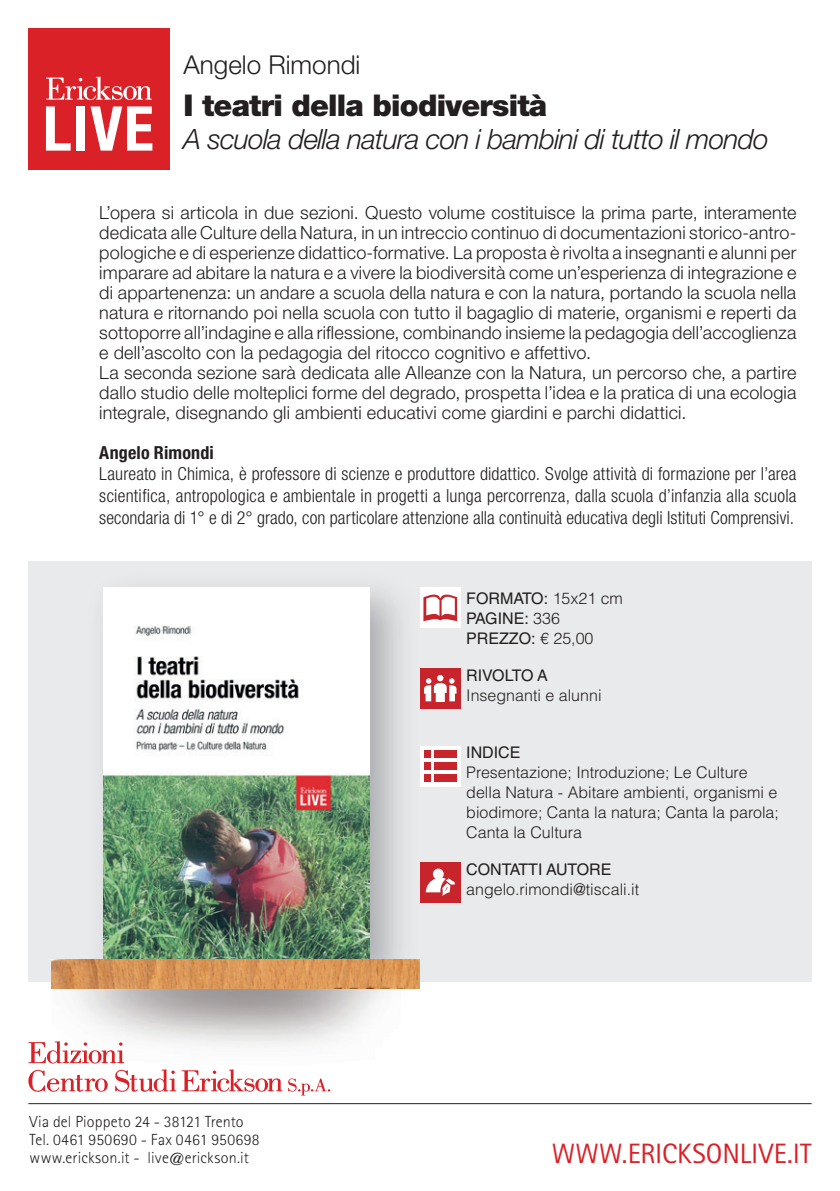
<style>
.page{position:relative;width:840px;height:1191px;background:#fff}
.page>*{position:absolute;margin:0;border:0;box-sizing:border-box;transform-origin:0 0}
.t1{font:900 30px "Helvetica Neue LT Std";letter-spacing:-.025em;color:#231f20}
.t2{font:italic 300 28px "Helvetica Neue LT Std";letter-spacing:-.025em;color:#231f20}
.t3{font:28px "Rotis Sans Serif Std";letter-spacing:.005em;color:#da2128}
.t4{font:300 26px "Helvetica Neue LT Std";color:#231f20}
.t5{font:300 18px/20px "Helvetica Neue LT Std";letter-spacing:.01em;color:#231f20}
.t6{font:300 condensed 18px/21.6px "Helvetica Neue LT Std";letter-spacing:.005em;color:#231f20;text-align:justify}
.t7{font:700 condensed 18px "Helvetica Neue LT Std";letter-spacing:.01em;color:#231f20}
.t8{font:300 16.2px/17.8px "Rotis Sans Serif Std";letter-spacing:.01em;color:#231f20}
.t9{font:300 16px/20px "Helvetica LT Std";color:#231f20}
.t10{font:16px/20px "Helvetica LT Std";color:#231f20}
.t11{font:16px "Helvetica LT Std";letter-spacing:-.02em;color:#231f20}
.s1{font-weight:300}
</style>
<div class="page">
<div style="left:28px;top:561px;width:783px;height:420px;background:#e9eaeb"></div>
<img style="left:369px;top:587px;width:33px;height:372px">
<img style="left:103px;top:587px;width:266px;height:372px">
<img style="left:51px;top:988px;width:369px;height:76px">
<img style="left:51px;top:959px;width:369px;height:29px">
<div style="left:420px;top:587px;width:40px;height:41px;background:#fff"></div>
<svg style="left:423px;top:594px;width:34px;height:27px"></svg>
<div style="left:420px;top:668px;width:40px;height:40px;background:#c8242b"></div>
<svg style="left:424px;top:675px;width:32px;height:27px"></svg>
<div style="left:420px;top:746px;width:40px;height:40px;background:#fff"></div>
<div style="left:424px;top:750px;width:6px;height:7px;background:#c8242b"></div>
<div style="left:433px;top:750px;width:23px;height:7px;background:#c8242b"></div>
<div style="left:424px;top:762px;width:6px;height:8px;background:#c8242b"></div>
<div style="left:433px;top:762px;width:23px;height:8px;background:#c8242b"></div>
<div style="left:424px;top:774px;width:6px;height:8px;background:#c8242b"></div>
<div style="left:433px;top:774px;width:23px;height:8px;background:#c8242b"></div>
<div style="left:420px;top:862px;width:40px;height:40px;background:#c8242b"></div>
<svg style="left:425px;top:868px;width:29px;height:28px"></svg>
<div style="left:28px;top:28px;width:142px;height:142px;background:#da2128"></div>
<svg style="left:46px;top:77px;width:106px;height:23px"></svg>
<svg style="left:46px;top:106px;width:25px;height:45px"></svg>
<div style="left:76px;top:106px;width:9px;height:45px;background:#fff"></div>
<svg style="left:90px;top:106px;width:62px;height:45px"></svg>
<hr style="left:28px;top:1103px;width:783px;height:1px;background:#231f20">
<svg style="left:28px;top:1041px;width:96px;height:22px"></svg>
<svg style="left:28px;top:1069px;width:80px;height:22px"></svg>
<svg style="left:115px;top:1069px;width:167px;height:22px"></svg>
<svg style="left:288px;top:1078px;width:42px;height:17px"></svg>
<h3 class="t4" style="left:183px;top:49px;width:178px">Angelo Rimondi</h3>
<h1 class="t1" style="left:183px;top:87px;width:365px">I teatri della biodiversità</h1>
<h2 class="t2" style="left:183px;top:123px;width:586px">A scuola della natura con i bambini di tutto il mondo</h2>
<p class="t5" style="left:99px;top:202px;width:698px">L’opera si articola in due sezioni. Questo volume costituisce la prima parte, interamente dedicata alle Culture della Natura, in un intreccio continuo di documentazioni storico-antro&shy;pologiche e di esperienze didattico-formative. La proposta è rivolta a insegnanti e alunni per imparare ad abitare la natura e a vivere la biodiversità come un’esperienza di integrazione e di appartenenza: un andare a scuola della natura e con la natura, portando la scuola nella natura e ritornando poi nella scuola con tutto il bagaglio di materie, organismi e reperti da sottoporre all’indagine e alla riflessione, combinando insieme la pedagogia dell’accoglienza e dell’ascolto con la pedagogia del ritocco cognitivo e affettivo.<br>La seconda sezione sarà dedicata alle Alleanze con la Natura, un percorso che, a partire dallo studio delle molteplici forme del degrado, prospetta l’idea e la pratica di una ecologia integrale, disegnando gli ambienti educativi come giardini e parchi didattici.</p>
<p class="t7" style="left:99px;top:441px;width:116px">Angelo Rimondi</p>
<p class="t6" style="left:99px;top:463px;width:698px">Laureato in Chimica, è professore di scienze e produttore didattico. Svolge attività di formazione per l’area scientifica, antropologica e ambientale in progetti a lunga percorrenza, dalla scuola d’infanzia alla scuola secondaria di 1° e di 2° grado, con particolare attenzione alla continuità educativa degli Istituti Comprensivi.</p>
<p class="t10" style="left:466px;top:588px;width:158px">FORMATO: <span class="s1">15x21 cm<br></span>PAGINE: <span class="s1">336<br></span>PREZZO: <span class="s1">€ 25,00</span></p>
<p class="t11" style="left:466px;top:666px;width:83px">RIVOLTO A</p>
<p class="t9" style="left:466px;top:685px;width:137px">Insegnanti e alunni</p>
<p class="t8" style="left:30px;top:1112px;width:231px">Via del Pioppeto 24 - 38121 Trento<br>Tel. 0461 950690 - Fax 0461 950698 www.erickson.it - live@erickson.it</p>
<p class="t10" style="left:466px;top:742px;width:56px">INDICE</p>
<p class="t9" style="left:466px;top:762px;width:314px">Presentazione; Introduzione; Le Culture della Natura - Abitare ambienti, organismi e biodimore; Canta la natura; Canta la parola; Canta la Cultura</p>
<p class="t10" style="left:466px;top:859px;width:147px">CONTATTI AUTORE</p>
<p class="t9" style="left:466px;top:879px;width:174px">angelo.rimondi@tiscali.it</p>
<h2 class="t3" style="left:551px;top:1136px;width:261px">WWW.ERICKSONLIVE.IT</h2>
</div>
